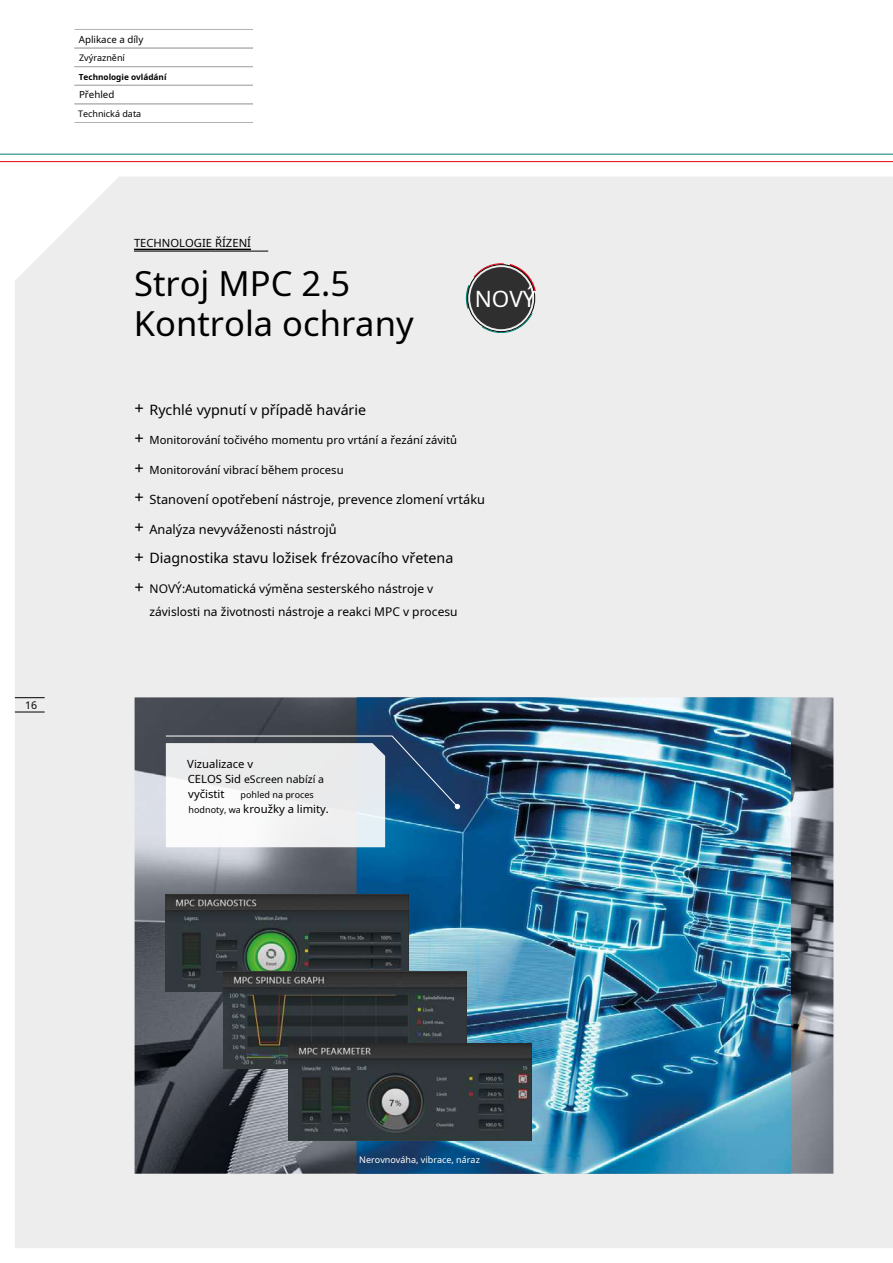
<style>
.page{position:relative;width:893px;height:1263px;background:#fff}
.page>*{position:absolute;margin:0;border:0;box-sizing:border-box;transform-origin:0 0}
.t1{font:34.5px/41px "Noto Sans";color:#000}
.t2{font:22.5px "Noto Sans";color:#fff}
.t3{font:14.25px "Noto Sans";color:#000}
.t4{font:12.75px "Noto Sans";color:#000}
.t5{font:12px/22.4px "Noto Sans";color:#000}
.t6{font:11.25px "Noto Sans";color:#000}
.t7{font:10.5px "Noto Sans";color:#000}
.t8{font:9.75px "Noto Sans";color:#000}
.t9{font:9px "Noto Sans";color:#000}
.t10{font:9px "Noto Sans";color:#fff}
.t11{font:700 8.25px "Noto Sans";color:#000}
.s1{font-size:16.5px}
.s2{font-size:11.25px}
</style>
<div class="page">
<div style="left:15px;top:177px;width:878px;height:1071px;background:#ededed"></div>
<svg style="left:466px;top:264px;width:70px;height:69px;background:#c5c2c1"></svg>
<div style="left:470px;top:267px;width:62px;height:62px;background:#2f2f2f;border-radius:50%"></div>
<hr style="left:134px;top:251px;width:134px;height:1px;background:#000">
<img style="left:135px;top:697px;width:698px;height:477px">
<img style="left:357px;top:697px;width:434px;height:477px">
<svg style="left:160px;top:735px;width:300px;height:203px"></svg>
<img style="left:166px;top:895px;width:243px;height:97px">
<img style="left:223px;top:972px;width:243px;height:97px">
<img style="left:288px;top:1043px;width:243px;height:97px">
<hr style="left:15px;top:697px;width:30px;height:1px;background:#000">
<hr style="left:15px;top:712px;width:30px;height:1px;background:#000">
<svg style="left:0;top:161px;width:893px;height:1px"></svg>
<svg style="left:0;top:29px;width:893px;height:126px"></svg>
<hr style="left:134px;top:249px;width:81px;height:1px;background:#000">
<hr style="left:215px;top:249px;width:36px;height:1px;background:#000">
<p class="t8" style="left:79px;top:32px;width:66px">Aplikace a díly</p>
<p class="t9" style="left:79px;top:52px;width:47px">Zvýraznění</p>
<p class="t11" style="left:79px;top:71px;width:89px">Technologie ovládání</p>
<p class="t8" style="left:79px;top:88px;width:37px">Přehled</p>
<p class="t9" style="left:78px;top:107px;width:65px">Technická data</p>
<p class="t7" style="left:25px;top:697px;width:14px">16</p>
<p class="t6" style="left:134px;top:235px;width:119px">TECHNOLOGIE ŘÍZENÍ</p>
<h1 class="t1" style="left:134px;top:262px;width:281px">Stroj MPC 2.5<br>Kontrola ochrany</h1>
<h2 class="t2" style="left:475px;top:283px;width:62px">NOVÝ</h2>
<p class="t3" style="left:135px;top:399px;width:233px"><span class="s1">+</span> Rychlé vypnutí v případě havárie</p>
<p class="t6" style="left:135px;top:432px;width:324px"><span class="s1">+</span> Monitorování točivého momentu pro vrtání a řezání závitů</p>
<p class="t6" style="left:135px;top:462px;width:211px"><span class="s1">+</span> Monitorování vibrací během procesu</p>
<p class="t4" style="left:135px;top:490px;width:352px"><span class="s1">+</span> Stanovení opotřebení nástroje, prevence zlomení vrtáku</p>
<p class="t4" style="left:135px;top:520px;width:203px"><span class="s1">+</span> Analýza nevyváženosti nástrojů</p>
<p class="t3" style="left:135px;top:548px;width:320px"><span class="s1">+</span> Diagnostika stavu ložisek frézovacího vřetena</p>
<p class="t5" style="left:149px;top:577px;width:310px;text-indent:-15px"><span class="s1">+</span> NOVÝ:Automatická výměna sesterského nástroje v závislosti na životnosti nástroje a reakci MPC v procesu</p>
<p class="t6" style="left:187px;top:756px;width:67px">Vizualizace v</p>
<p class="t7" style="left:188px;top:772px;width:138px"><span class="s2">CELOS Sid</span> eScreen nabízí a</p>
<p class="t9" style="left:241px;top:788px;width:75px">pohled na proces</p>
<p class="t6" style="left:243px;top:801px;width:87px">kroužky a limity.</p>
<p class="t6" style="left:188px;top:786px;width:38px">vyčistit</p>
<p class="t9" style="left:189px;top:803px;width:54px">hodnoty, wa</p>
<p class="t10" style="left:359px;top:1153px;width:122px">Nerovnováha, vibrace, náraz</p>
</div>
